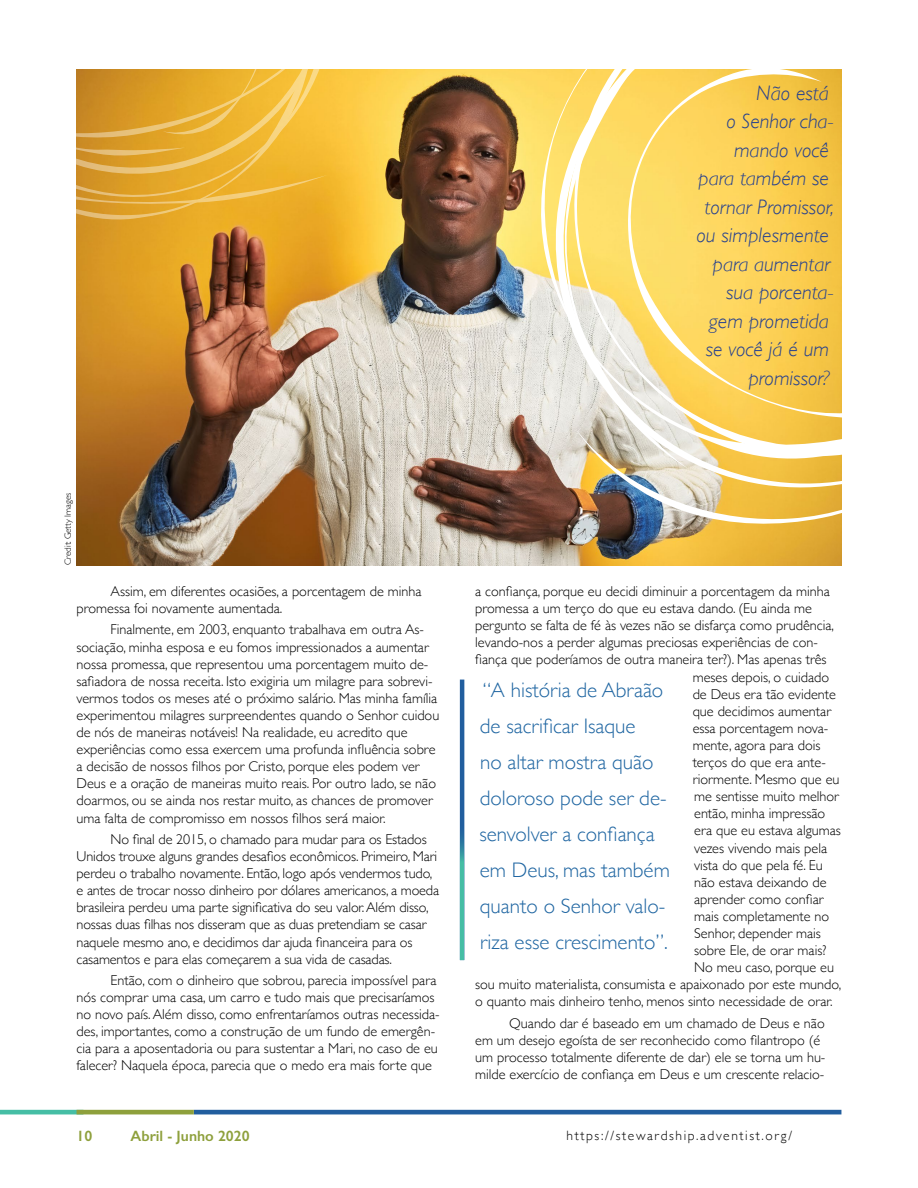
<style>
.page{position:relative;width:918px;height:1188px;background:#fff}
.page>*{position:absolute;margin:0;border:0;box-sizing:border-box;transform-origin:0 0}
.t1{font:300 21px/36px "Gill Sans";color:#2066a2}
.t2{font:italic 300 21px/28.5px "Gill Sans";color:#25408f;text-align:right}
.t3{font:600 15px "Gill Sans";color:#8ea03c}
.t4{font:300 14.25px/17.1px "Gill Sans";color:#000}
.t5{font:300 13.5px "Gill Sans";letter-spacing:.12em;color:#000}
.t6{font:300 9px "Gill Sans";color:#000}
</style>
<div class="page">
<hr style="left:194px;top:1110px;width:647px;height:4px;background:#215e9e">
<hr style="left:0;top:1110px;width:83px;height:4px;background:#46bea5">
<hr style="left:77px;top:1110px;width:117px;height:4px;background:#8ea03c">
<hr style="left:460px;top:680px;width:4px;height:280px;background:#215e9e">
<svg style="left:460px;top:835px;width:4px;height:125px"></svg>
<img style="left:77px;top:69px;width:764px;height:497px">
<svg style="left:328px;top:69px;width:42px;height:72px;background:#fcc942"></svg>
<svg style="left:317px;top:69px;width:11px;height:136px"></svg>
<svg style="left:76px;top:69px;width:241px;height:152px;background:#e5ac35"></svg>
<svg style="left:506px;top:69px;width:336px;height:458px;background:#ebce7b"></svg>
<h1 class="t2" style="left:696px;top:78px;width:139px">Não está<br>o Senhor cha&shy;mando você<br>para também se tornar Promissor, ou simplesmente para aumentar sua porcenta&shy;gem prometida se você já é um promissor?</h1>
<p class="t6" style="left:61px;top:565px;width:74px;rotate:-90deg">Credit: Getty Images</p>
<p class="t4" style="left:77px;top:582px;width:346px;text-indent:34px">Assim, em diferentes ocasiões, a porcentagem de minha promessa foi novamente aumentada.</p>
<p class="t4" style="left:77px;top:621px;width:364px;text-indent:34px">Finalmente, em 2003, enquanto trabalhava em outra As&shy;sociação, minha esposa e eu fomos impressionados a aumentar nossa promessa, que representou uma porcentagem muito de&shy;safiadora de nossa receita. Isto exigiria um milagre para sobrevi&shy;vermos todos os meses até o próximo salário. Mas minha família experimentou milagres surpreendentes quando o Senhor cuidou de nós de maneiras notáveis! Na realidade, eu acredito que experiências como essa exercem uma profunda influência sobre a decisão de nossos filhos por Cristo, porque eles podem ver Deus e a oração de maneiras muito reais. Por outro lado, se não doarmos, ou se ainda nos restar muito, as chances de promover uma falta de compromisso em nossos filhos será maior.</p>
<p class="t4" style="left:77px;top:830px;width:364px;text-indent:34px">No final de 2015, o chamado para mudar para os Estados Unidos trouxe alguns grandes desafios econômicos. Primeiro, Mari perdeu o trabalho novamente. Então, logo após vendermos tudo, e antes de trocar nosso dinheiro por dólares americanos, a moeda brasileira perdeu uma parte significativa do seu valor. Além disso, nossas duas filhas nos disseram que as duas pretendiam se casar naquele mesmo ano, e decidimos dar ajuda financeira para os casamentos e para elas começarem a sua vida de casadas.</p>
<p class="t4" style="left:77px;top:971px;width:365px;text-indent:34px">Então, com o dinheiro que sobrou, parecia impossível para nós comprar uma casa, um carro e tudo mais que precisaríamos no novo país. Além disso, como enfrentaríamos outras necessida&shy;des, importantes, como a construção de um fundo de emergên&shy;cia para a aposentadoria ou para sustentar a Mari, no caso de eu falecer? Naquela época, parecia que o medo era mais forte que</p>
<p class="t4" style="left:475px;top:582px;width:356px">a confiança, porque eu decidi diminuir a porcentagem da minha</p>
<p class="t4" style="left:475px;top:599px;width:338px">promessa a um terço do que eu estava dando. (Eu ainda me</p>
<p class="t4" style="left:475px;top:616px;width:360px">pergunto se falta de fé às vezes não se disfarça como prudência,</p>
<p class="t4" style="left:475px;top:633px;width:344px">levando-nos a perder algumas preciosas experiências de con-</p>
<p class="t4" style="left:475px;top:651px;width:353px">fiança que poderíamos de outra maneira ter?). Mas apenas três</p>
<p class="t4" style="left:693px;top:668px;width:138px">meses depois, o cuidado</p>
<p class="t4" style="left:693px;top:685px;width:145px">de Deus era tão evidente</p>
<p class="t4" style="left:693px;top:702px;width:140px">que decidimos aumentar</p>
<p class="t4" style="left:693px;top:719px;width:137px">essa porcentagem nova-</p>
<p class="t4" style="left:693px;top:736px;width:129px">mente, agora para dois</p>
<p class="t4" style="left:693px;top:753px;width:135px">terços do que era ante-</p>
<p class="t4" style="left:693px;top:770px;width:148px">riormente. Mesmo que eu</p>
<p class="t4" style="left:694px;top:787px;width:146px">me sentisse muito melhor</p>
<p class="t4" style="left:694px;top:804px;width:133px">então, minha impressão</p>
<p class="t4" style="left:694px;top:822px;width:148px">era que eu estava algumas</p>
<p class="t4" style="left:694px;top:839px;width:134px">vezes vivendo mais pela</p>
<p class="t4" style="left:694px;top:856px;width:130px">vista do que pela fé. Eu</p>
<p class="t4" style="left:694px;top:873px;width:134px">não estava deixando de</p>
<p class="t4" style="left:694px;top:890px;width:131px">aprender como confiar</p>
<p class="t4" style="left:694px;top:907px;width:137px">mais completamente no</p>
<p class="t4" style="left:694px;top:924px;width:128px">Senhor, depender mais</p>
<p class="t4" style="left:694px;top:941px;width:134px">sobre Ele, de orar mais?</p>
<p class="t4" style="left:694px;top:958px;width:141px">No meu caso, porque eu</p>
<p class="t4" style="left:475px;top:975px;width:368px">sou muito materialista, consumista e apaixonado por este mundo,</p>
<p class="t4" style="left:475px;top:993px;width:359px">o quanto mais dinheiro tenho, menos sinto necessidade de orar.</p>
<p class="t4" style="left:475px;top:1014px;width:352px;text-indent:34px">Quando dar é baseado em um chamado de Deus e não em um desejo egoísta de ser reconhecido como filantropo (é um processo totalmente diferente de dar) ele se torna um hu&shy;milde exercício de confiança em Deus e um crescente relacio-</p>
<h1 class="t1" style="left:479px;top:671px;width:192px">“A história de Abraão de sacrificar Isaque<br>no altar mostra quão doloroso pode ser de&shy;senvolver a confiança em Deus, mas também quanto o Senhor valo&shy;riza esse crescimento”.</h1>
<p class="t3" style="left:77px;top:1127px;width:17px">10</p>
<p class="t3" style="left:131px;top:1127px;width:121px">Abril - Junho 2020</p>
<p class="t5" style="left:566px;top:1125px;width:227px">https://stewardship.adventist.org/</p>
</div>
